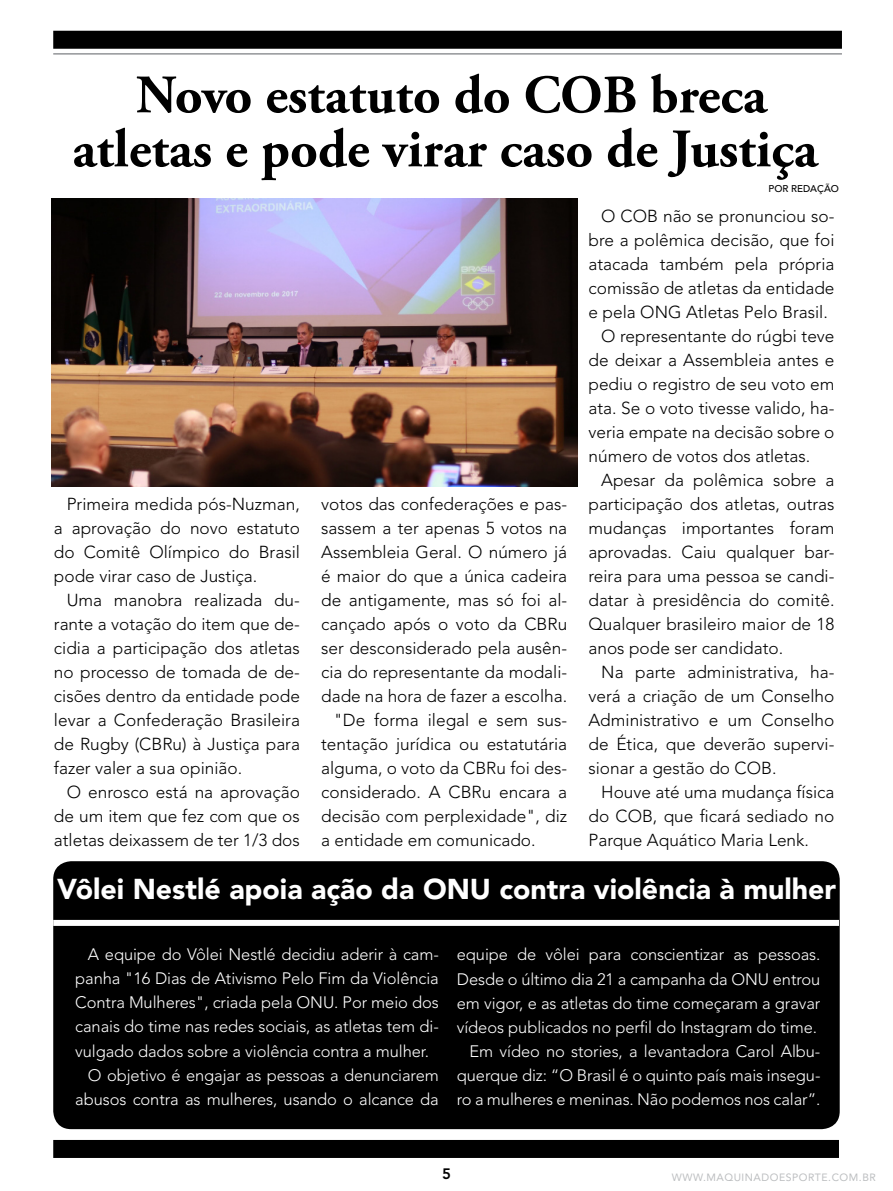
<style>
.page{position:relative;width:893px;height:1191px;background:#fff}
.page>*{position:absolute;margin:0;border:0;box-sizing:border-box;transform-origin:0 0}
.t1{font:700 54px/54px "Adobe Garamond Pro";color:#000;text-align:center}
.t2{font:900 28.5px "Avenir LT Std";color:#fff}
.t3{font:300 17.25px/24px "Avenir LT Std";color:#000;text-align:justify}
.t4{font:300 16.5px/24px "Avenir LT Std";letter-spacing:-.005em;color:#fff;text-align:right}
.t5{font:800 15px "Avenir LT Std";color:#000}
.t6{font:10.5px "Avenir LT Std";letter-spacing:.05em;color:#bcbec0}
.t7{font:500 9.75px "Avenir LT Std";color:#000}
</style>
<div class="page">
<div style="left:53px;top:1140px;width:786px;height:18px;background:#000"></div>
<img style="left:52px;top:198px;width:526px;height:288px">
<div style="left:53px;top:31px;width:789px;height:18px;background:#000"></div>
<hr style="left:53px;top:53px;width:789px;height:2px;background:#939598">
<div style="left:53px;top:861px;width:787px;height:268px;background:#000;border-radius:18px"></div>
<svg style="left:53px;top:875px;width:1px;height:33px"></svg>
<div style="left:53px;top:920px;width:786px;height:6px;background:#fff"></div>
<h1 class="t1" style="left:72px;top:69px;width:747px">Novo estatuto do COB breca atletas e pode virar caso de Justiça</h1>
<p class="t3" style="left:54px;top:492px;width:248px;text-indent:13px">Primeira medida pós-Nuzman, a aprovação do novo estatuto do Comitê Olímpico do Brasil pode virar caso de Justiça.</p>
<p class="t3" style="left:54px;top:588px;width:248px;text-indent:13px">Uma manobra realizada du&shy;rante a votação do item que de&shy;cidia a participação dos atletas no processo de tomada de de&shy;cisões dentro da entidade pode levar a Confederação Brasileira de Rugby (CBRu) à Justiça para fazer valer a sua opinião.</p>
<p class="t3" style="left:54px;top:780px;width:247px;text-indent:13px">O enrosco está na aprovação de um item que fez com que os atletas deixassem de ter 1/3 dos</p>
<p class="t3" style="left:321px;top:492px;width:247px">votos das confederações e pas-</p>
<p class="t3" style="left:321px;top:516px;width:248px">sassem a ter apenas 5 votos na</p>
<p class="t3" style="left:321px;top:540px;width:247px">Assembleia Geral. O número já</p>
<p class="t3" style="left:321px;top:564px;width:247px">é maior do que a única cadeira</p>
<p class="t3" style="left:321px;top:588px;width:248px">de antigamente, mas só foi al-</p>
<p class="t3" style="left:321px;top:612px;width:248px">cançado após o voto da CBRu</p>
<p class="t3" style="left:321px;top:636px;width:248px">ser desconsiderado pela ausên-</p>
<p class="t3" style="left:321px;top:660px;width:247px">cia do representante da modali-</p>
<p class="t3" style="left:321px;top:684px;width:248px">dade na hora de fazer a escolha.</p>
<p class="t3" style="left:334px;top:708px;width:235px">"De forma ilegal e sem sus-</p>
<p class="t3" style="left:321px;top:732px;width:247px">tentação jurídica ou estatutária</p>
<p class="t3" style="left:321px;top:756px;width:248px">alguma, o voto da CBRu foi des-</p>
<p class="t3" style="left:321px;top:780px;width:247px">considerado. A CBRu encara a</p>
<p class="t3" style="left:321px;top:804px;width:247px">decisão com perplexidade", diz</p>
<p class="t3" style="left:321px;top:828px;width:216px">a entidade em comunicado.</p>
<p class="t7" style="left:769px;top:183px;width:72px">POR REDAÇÃO</p>
<p class="t3" style="left:601px;top:204px;width:235px">O COB não se pronunciou so-</p>
<p class="t3" style="left:588px;top:228px;width:247px">bre a polêmica decisão, que foi</p>
<p class="t3" style="left:588px;top:252px;width:247px">atacada também pela própria</p>
<p class="t3" style="left:588px;top:276px;width:248px">comissão de atletas da entidade</p>
<p class="t3" style="left:588px;top:300px;width:241px">e pela ONG Atletas Pelo Brasil.</p>
<p class="t3" style="left:601px;top:324px;width:235px">O representante do rúgbi teve</p>
<p class="t3" style="left:588px;top:348px;width:247px">de deixar a Assembleia antes e</p>
<p class="t3" style="left:588px;top:372px;width:247px">pediu o registro de seu voto em</p>
<p class="t3" style="left:588px;top:396px;width:247px">ata. Se o voto tivesse valido, ha-</p>
<p class="t3" style="left:588px;top:420px;width:248px">veria empate na decisão sobre o</p>
<p class="t3" style="left:588px;top:444px;width:223px">número de votos dos atletas.</p>
<p class="t3" style="left:601px;top:468px;width:235px">Apesar da polêmica sobre a</p>
<p class="t3" style="left:588px;top:492px;width:247px">participação dos atletas, outras</p>
<p class="t3" style="left:588px;top:516px;width:247px">mudanças importantes foram</p>
<p class="t3" style="left:588px;top:540px;width:247px">aprovadas. Caiu qualquer bar-</p>
<p class="t3" style="left:588px;top:564px;width:248px">reira para uma pessoa se candi-</p>
<p class="t3" style="left:588px;top:588px;width:247px">datar à presidência do comitê.</p>
<p class="t3" style="left:588px;top:612px;width:247px">Qualquer brasileiro maior de 18</p>
<p class="t3" style="left:588px;top:636px;width:196px">anos pode ser candidato.</p>
<p class="t3" style="left:601px;top:660px;width:235px">Na parte administrativa, ha-</p>
<p class="t3" style="left:588px;top:684px;width:247px">verá a criação de um Conselho</p>
<p class="t3" style="left:588px;top:708px;width:247px">Administrativo e um Conselho</p>
<p class="t3" style="left:588px;top:732px;width:247px">de Ética, que deverão supervi-</p>
<p class="t3" style="left:588px;top:756px;width:190px">sionar a gestão do COB.</p>
<p class="t3" style="left:601px;top:780px;width:235px">Houve até uma mudança física</p>
<p class="t3" style="left:588px;top:804px;width:247px">do COB, que ficará sediado no</p>
<p class="t3" style="left:588px;top:828px;width:222px">Parque Aquático Maria Lenk.</p>
<h2 class="t2" style="left:57px;top:871px;width:780px">Vôlei Nestlé apoia ação da ONU contra violência à mulher</h2>
<p class="t4" style="left:88px;top:942px;width:352px">A equipe do Vôlei Nestlé decidiu aderir à cam-</p>
<p class="t4" style="left:75px;top:966px;width:365px">panha "16 Dias de Ativismo Pelo Fim da Violência</p>
<p class="t4" style="left:75px;top:990px;width:365px">Contra Mulheres", criada pela ONU. Por meio dos</p>
<p class="t4" style="left:75px;top:1014px;width:365px">canais do time nas redes sociais, as atletas tem di-</p>
<p class="t4" style="left:75px;top:1038px;width:355px">vulgado dados sobre a violência contra a mulher.</p>
<p class="t4" style="left:88px;top:1062px;width:352px">O objetivo é engajar as pessoas a denunciarem</p>
<p class="t4" style="left:75px;top:1086px;width:365px">abusos contra as mulheres, usando o alcance da</p>
<p class="t4" style="left:457px;top:942px;width:365px">equipe de vôlei para conscientizar as pessoas.<br>Desde o último dia 21 a campanha da ONU entrou em vigor, e as atletas do time começaram a gravar vídeos publicados no perfil do Instagram do time.<br>Em vídeo no stories, a levantadora Carol Albu&shy;querque diz: “O Brasil é o quinto país mais insegu&shy;ro a mulheres e meninas. Não podemos nos calar”.</p>
<p class="t5" style="left:442px;top:1164px;width:10px">5</p>
<p class="t6" style="left:672px;top:1171px;width:206px">WWW.MAQUINADOESPORTE.COM.BR</p>
</div>
